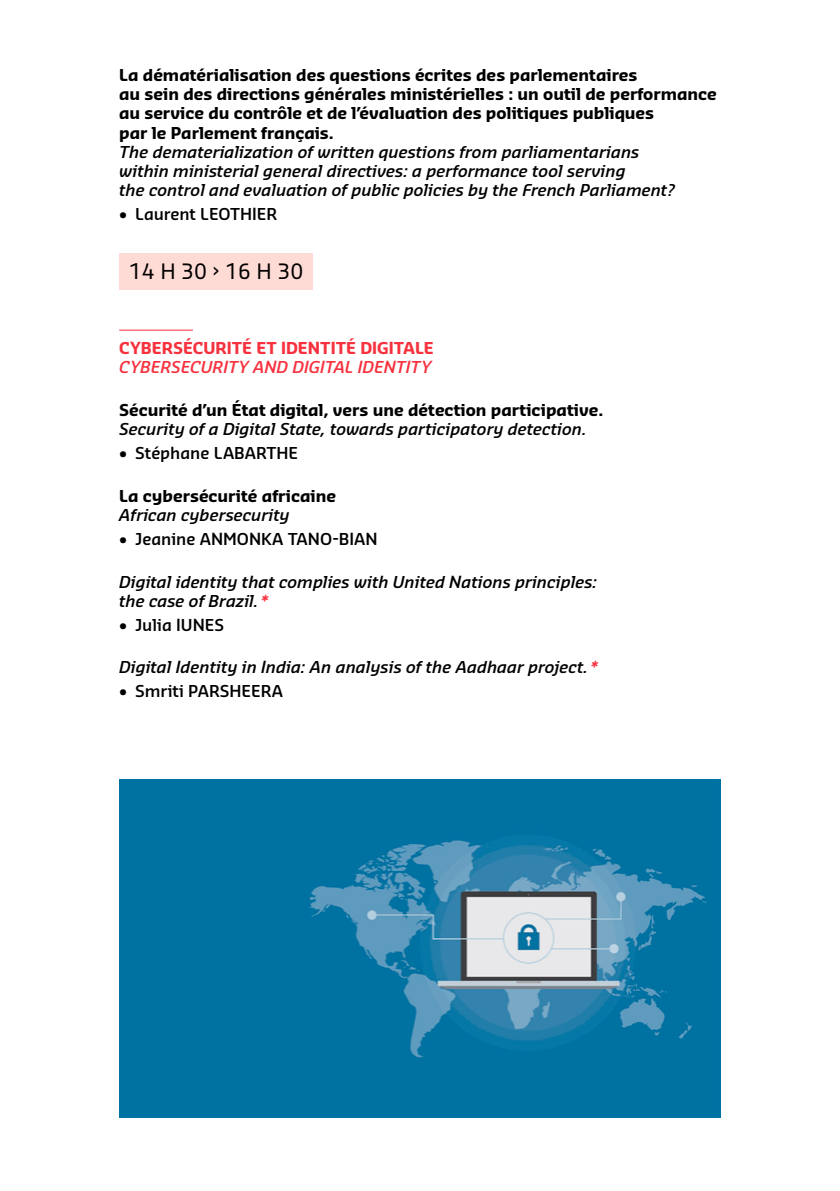
<style>
.page{position:relative;width:840px;height:1191px;background:#fff}
.page>*{position:absolute;margin:0;border:0;box-sizing:border-box;transform-origin:0 0}
.t1{font:20.8px "Sansa Pro";color:#000}
.t2{font:italic 600 16px/19.2px "Sansa Pro";color:#000}
.t3{font:700 16px/19.2px "Sansa Pro";color:#000}
.t4{font:600 16px "Sansa Pro";color:#000}
.t5{font:700 16px "Sansa Pro";color:#f7323f}
.t6{font:italic 600 16px "Sansa Pro";color:#f7323f}
.s1{color:#f7323f}
</style>
<div class="page">
<div style="left:119px;top:253px;width:194px;height:36px;background:#ffdbd5"></div>
<hr style="left:119px;top:330px;width:74px;height:1px;background:#f7323f">
<img style="left:119px;top:779px;width:601px;height:338px">
<p class="t3" style="left:119px;top:65px;width:599px">La dématérialisation des questions écrites des parlementaires<br>au sein des directions générales ministérielles : un outil de performance au service du contrôle et de l’évaluation des politiques publiques<br>par le Parlement français.</p>
<p class="t2" style="left:119px;top:142px;width:556px">The dematerialization of written questions from parliamentarians within ministerial general directives: a performance tool serving<br>the control and evaluation of public policies by the French Parliament?</p>
<p class="t4" style="left:119px;top:203px;width:160px">• LAURENT LEOTHIER</p>
<h1 class="t1" style="left:129px;top:257px;width:176px">14 h 30 › 16 h 30</h1>
<p class="t5" style="left:119px;top:337px;width:33px">CYBERS</p>
<p class="t5" style="left:183px;top:337px;width:31px">ÉCURIT</p>
<p class="t5" style="left:242px;top:337px;width:20px">É ETIDENTITéDIGITA</p>
<p class="t5" style="left:415px;top:337px;width:18px">LE</p>
<p class="t6" style="left:119px;top:356px;width:12px">CYBERSECURITY</p>
<p class="t6" style="left:253px;top:356px;width:13px">AND</p>
<p class="t6" style="left:292px;top:356px;width:10px">DIGITAL</p>
<p class="t6" style="left:357px;top:356px;width:11px">IDENTITY</p>
<p class="t3" style="left:119px;top:400px;width:485px">Sécurité d’un État digital, vers une détection participative.</p>
<p class="t2" style="left:119px;top:420px;width:468px">Security of a Digital State, towards participatory detection.</p>
<p class="t4" style="left:119px;top:442px;width:180px">• STÉPHANE LABARTHE</p>
<p class="t3" style="left:119px;top:486px;width:218px">La cybersécurité africaine</p>
<p class="t2" style="left:119px;top:505px;width:172px">African cybersecurity</p>
<p class="t4" style="left:119px;top:528px;width:260px">• JEANINE ANMONKA TANO-BIAN</p>
<p class="t2" style="left:119px;top:572px;width:479px">Digital identity that complies with United Nations principles: the case of Brazil.<span class="s1">*</span></p>
<p class="t4" style="left:119px;top:613px;width:105px">• JULIA IUNES</p>
<p class="t2" style="left:119px;top:658px;width:480px">Digital Identity in India: An analysis of the Aadhaar project.<span class="s1">*</span></p>
<p class="t4" style="left:119px;top:680px;width:165px">• SMRITI PARSHEERA</p>
</div>
